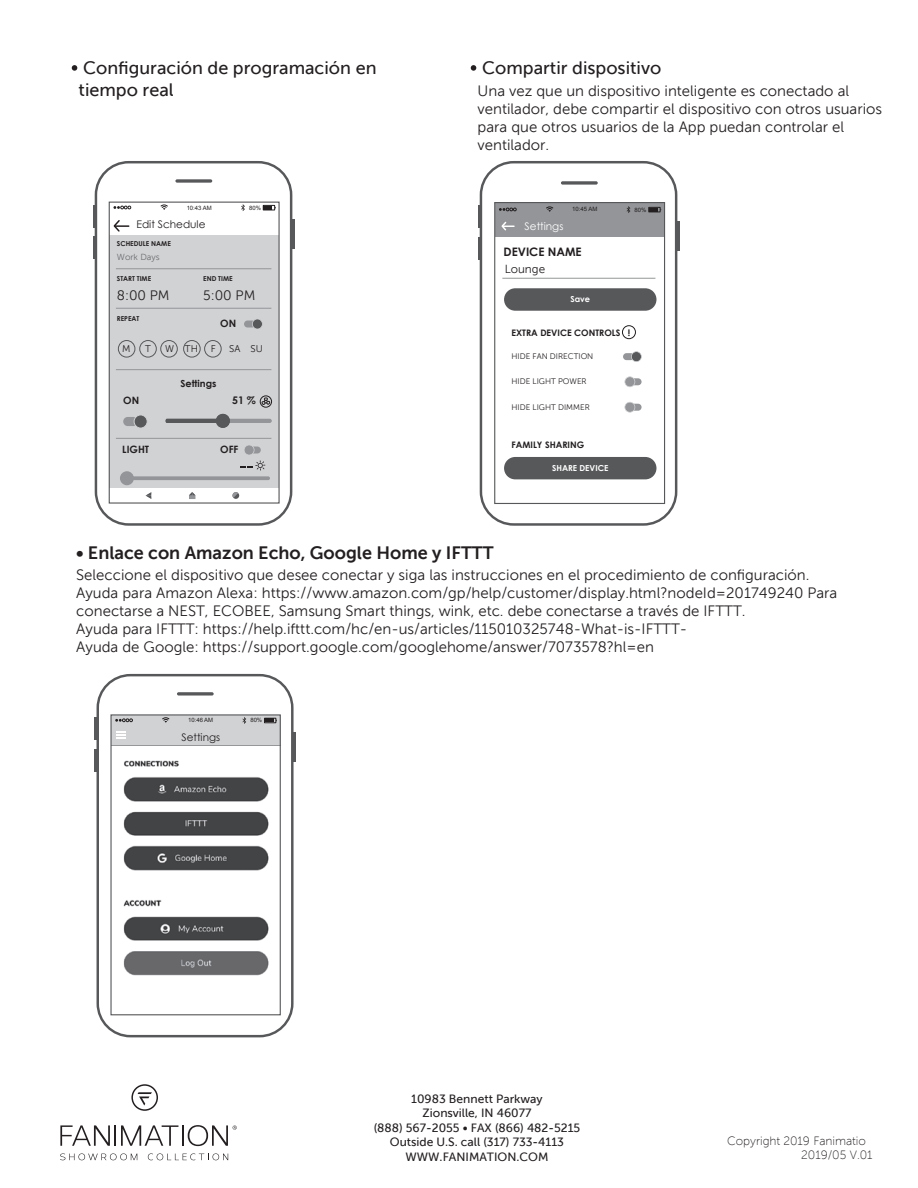
<style>
.page{position:relative;width:918px;height:1188px;background:#fff}
.page>*{position:absolute;margin:0;border:0;box-sizing:border-box;transform-origin:0 0}
.t1{font:18px/21.6px "Museo Sans 500";color:#231f20}
.t2{font:18px "Museo Sans 700";color:#231f20}
.t3{font:15px/18px "Museo Sans 300";color:#231f20}
.t4{font:13.65px "Museo Sans 300";color:#231f20}
.t5{font:12px/14.4px "Museo Sans 500";color:#231f20;text-align:center}
.t6{font:12px/14.4px "Museo Sans 100";letter-spacing:-.005em;color:#231f20}
.t7{font:700 11.7px "Century Gothic";color:#231f20}
.t8{font:11.7px "Museo Sans 300";color:#231f20}
.t9{font:10.5px "Century Gothic";color:#231f20}
.t10{font:10.5px "Century Gothic";color:#fff}
.t11{font:700 10.5px "Century Gothic";color:#231f20}
.t12{font:700 10.05px "Century Gothic";color:#231f20}
.t13{font:9.75px "Museo Sans 300";color:#231f20}
.t14{font:700 9.75px "Century Gothic";color:#231f20}
.t15{font:700 9px "Century Gothic";color:#231f20}
.t16{font:8.85px "Museo Sans 300";color:#6c6d70}
.t17{font:700 8.25px "Century Gothic";color:#fff}
.t18{font:8.1px "Museo Sans 300";color:#231f20}
.t19{font:700 6.75px "Century Gothic";color:#231f20}
.t20{font:6px "Arial";color:#231f20}
.t21{font:5.85px "Arial";color:#231f20}
</style>
<div class="page">
<svg style="left:72px;top:65px;width:5px;height:6px"></svg>
<svg style="left:471px;top:65px;width:5px;height:6px"></svg>
<svg style="left:95px;top:161px;width:197px;height:365px"></svg>
<svg style="left:175px;top:179px;width:37px;height:4px"></svg>
<hr style="left:292px;top:219px;width:3px;height:30px;background:#57585a">
<div style="left:263px;top:205px;width:12px;height:5px;border:1px solid #231f20"></div>
<svg style="left:264px;top:206px;width:12px;height:4px"></svg>
<svg style="left:113px;top:206px;width:18px;height:3px"></svg>
<svg style="left:160px;top:205px;width:8px;height:5px"></svg>
<svg style="left:241px;top:204px;width:4px;height:7px"></svg>
<div style="left:109px;top:235px;width:170px;height:253px;background:#d1d2d4"></div>
<div style="left:109px;top:202px;width:171px;height:302px;border:1px solid #57585a"></div>
<hr style="left:93px;top:205px;width:2px;height:22px;background:#57585a">
<hr style="left:93px;top:237px;width:2px;height:22px;background:#57585a">
<hr style="left:116px;top:268px;width:155px;height:1px;background:#939598">
<hr style="left:116px;top:308px;width:155px;height:1px;background:#939598">
<hr style="left:116px;top:369px;width:155px;height:1px;background:#939598">
<hr style="left:116px;top:438px;width:155px;height:1px;background:#939598">
<div style="left:118px;top:340px;width:17px;height:17px;border:1px solid #57585a;border-radius:50%"></div>
<div style="left:140px;top:340px;width:17px;height:17px;border:1px solid #57585a;border-radius:50%"></div>
<div style="left:161px;top:340px;width:17px;height:17px;border:1px solid #57585a;border-radius:50%"></div>
<div style="left:183px;top:340px;width:17px;height:17px;border:1px solid #57585a;border-radius:50%"></div>
<div style="left:204px;top:340px;width:17px;height:17px;border:1px solid #57585a;border-radius:50%"></div>
<hr style="left:166px;top:419px;width:106px;height:4px;background:#939598;border-radius:2px">
<div style="left:216px;top:414px;width:14px;height:14px;background:#57585a;border-radius:50%"></div>
<svg style="left:261px;top:398px;width:9px;height:8px"></svg>
<div style="left:260px;top:396px;width:12px;height:11px;border:1px solid #231f20;border-radius:50%"></div>
<svg style="left:480px;top:161px;width:197px;height:365px"></svg>
<svg style="left:561px;top:181px;width:37px;height:4px"></svg>
<hr style="left:677px;top:221px;width:3px;height:30px;background:#57585a">
<div style="left:649px;top:207px;width:11px;height:5px;border:1px solid #231f20"></div>
<svg style="left:649px;top:208px;width:12px;height:4px"></svg>
<svg style="left:499px;top:208px;width:17px;height:3px"></svg>
<svg style="left:546px;top:207px;width:8px;height:5px"></svg>
<svg style="left:627px;top:206px;width:3px;height:7px"></svg>
<div style="left:494px;top:202px;width:171px;height:302px;border:1px solid #57585a"></div>
<hr style="left:478px;top:205px;width:3px;height:23px;background:#57585a">
<hr style="left:478px;top:237px;width:3px;height:22px;background:#57585a">
<div style="left:504px;top:288px;width:152px;height:23px;background:#57585a;border-radius:11px"></div>
<div style="left:504px;top:457px;width:152px;height:22px;background:#57585a;border-radius:11px"></div>
<hr style="left:502px;top:278px;width:153px;height:1px;background:#939598">
<div style="left:622px;top:326px;width:14px;height:13px;border:1px solid #231f20;border-radius:50%"></div>
<svg style="left:112px;top:219px;width:17px;height:14px"></svg>
<svg style="left:166px;top:419px;width:50px;height:4px"></svg>
<div style="left:120px;top:471px;width:14px;height:14px;background:#939598;border-radius:50%"></div>
<div style="left:244px;top:321px;width:11px;height:7px;background:#939598;border-radius:3px"></div>
<svg style="left:252px;top:319px;width:11px;height:10px"></svg>
<div style="left:623px;top:353px;width:11px;height:7px;background:#939598;border-radius:3px"></div>
<svg style="left:631px;top:351px;width:11px;height:11px"></svg>
<div style="left:630px;top:378px;width:12px;height:7px;background:#939598;border-radius:3px"></div>
<svg style="left:624px;top:376px;width:11px;height:11px"></svg>
<div style="left:630px;top:404px;width:12px;height:7px;background:#939598;border-radius:3px"></div>
<svg style="left:624px;top:402px;width:11px;height:11px"></svg>
<div style="left:123px;top:417px;width:15px;height:9px;background:#939598;border-radius:5px"></div>
<svg style="left:134px;top:415px;width:13px;height:13px"></svg>
<svg style="left:146px;top:492px;width:5px;height:7px"></svg>
<svg style="left:189px;top:492px;width:6px;height:7px"></svg>
<svg style="left:233px;top:492px;width:5px;height:6px"></svg>
<svg style="left:240px;top:445px;width:25px;height:26px"></svg>
<svg style="left:121px;top:476px;width:149px;height:4px"></svg>
<svg style="left:500px;top:220px;width:14px;height:12px"></svg>
<svg style="left:97px;top:674px;width:197px;height:363px"></svg>
<div style="left:111px;top:715px;width:169px;height:31px;background:#d1d2d4"></div>
<svg style="left:177px;top:692px;width:37px;height:4px"></svg>
<hr style="left:293px;top:732px;width:3px;height:30px;background:#57585a">
<div style="left:264px;top:718px;width:12px;height:5px;border:1px solid #231f20"></div>
<svg style="left:265px;top:719px;width:12px;height:3px"></svg>
<svg style="left:115px;top:719px;width:18px;height:3px"></svg>
<svg style="left:162px;top:717px;width:8px;height:6px"></svg>
<svg style="left:242px;top:717px;width:4px;height:7px"></svg>
<hr style="left:95px;top:718px;width:2px;height:22px;background:#57585a">
<hr style="left:95px;top:749px;width:2px;height:23px;background:#57585a">
<svg style="left:116px;top:731px;width:10px;height:8px"></svg>
<img style="left:112px;top:746px;width:167px;height:266px">
<div style="left:110px;top:714px;width:171px;height:301px;border:1px solid #57585a"></div>
<svg style="left:60px;top:1153px;width:77px;height:7px"></svg>
<svg style="left:148px;top:1153px;width:80px;height:7px"></svg>
<svg style="left:60px;top:1125px;width:118px;height:21px"></svg>
<hr style="left:182px;top:1125px;width:2px;height:21px;background:#231f20">
<svg style="left:188px;top:1125px;width:49px;height:21px"></svg>
<svg style="left:131px;top:1084px;width:27px;height:27px"></svg>
<p class="t1" style="left:79px;top:57px;width:299px">Configuración de programación en tiempo real</p>
<p class="t20" style="left:187px;top:203px;width:27px">10:43 AM</p>
<p class="t20" style="left:249px;top:204px;width:13px">80%</p>
<p class="t9" style="left:136px;top:218px;width:71px">Edit Schedule</p>
<p class="t19" style="left:117px;top:239px;width:55px">SCHEDULE NAME</p>
<p class="t19" style="left:117px;top:274px;width:36px">START TIME</p>
<p class="t19" style="left:203px;top:274px;width:31px">END TIME</p>
<p class="t16" style="left:117px;top:253px;width:44px">Work Days</p>
<p class="t4" style="left:117px;top:288px;width:54px">8:00 PM</p>
<p class="t4" style="left:203px;top:288px;width:54px">5:00 PM</p>
<p class="t19" style="left:117px;top:314px;width:24px">REPEAT</p>
<p class="t12" style="left:220px;top:317px;width:17px">ON</p>
<p class="t13" style="left:122px;top:344px;width:10px">M</p>
<p class="t13" style="left:145px;top:344px;width:7px">T</p>
<p class="t13" style="left:165px;top:344px;width:34px">W TH</p>
<p class="t13" style="left:211px;top:344px;width:7px">F</p>
<p class="t13" style="left:229px;top:344px;width:35px">SA SU</p>
<p class="t14" style="left:180px;top:377px;width:38px">Settings</p>
<p class="t12" style="left:123px;top:394px;width:17px">ON</p>
<p class="t11" style="left:232px;top:394px;width:25px">51 %</p>
<p class="t12" style="left:122px;top:443px;width:28px">LIGHT</p>
<p class="t12" style="left:220px;top:443px;width:20px">OFF</p>
<p class="t1" style="left:482px;top:57px;width:181px">Compartir dispositivo</p>
<p class="t3" style="left:478px;top:82px;width:406px">Una vez que un dispositivo inteligente es conectado al ventilador, debe compartir el dispositivo con otros usuarios para que otros usuarios de la App puedan controlar el ventilador.</p>
<p class="t20" style="left:572px;top:205px;width:27px">10:45 AM</p>
<p class="t20" style="left:635px;top:205px;width:13px">80%</p>
<p class="t10" style="left:525px;top:220px;width:40px">Settings</p>
<p class="t8" style="left:505px;top:263px;width:42px">Lounge</p>
<p class="t7" style="left:504px;top:244px;width:80px">DEVICE NAME</p>
<p class="t17" style="left:570px;top:294px;width:21px">Save</p>
<p class="t15" style="left:512px;top:327px;width:120px">EXTRA DEVICE CONTROLS !</p>
<p class="t18" style="left:512px;top:352px;width:83px">HIDE FAN DIRECTION</p>
<p class="t18" style="left:512px;top:377px;width:77px">HIDE LIGHT POWER</p>
<p class="t18" style="left:512px;top:403px;width:80px">HIDE LIGHT DIMMER</p>
<p class="t15" style="left:512px;top:439px;width:74px">FAMILY SHARING</p>
<p class="t17" style="left:552px;top:463px;width:58px">SHARE DEVICE</p>
<p class="t2" style="left:76px;top:542px;width:419px">• Enlace con Amazon Echo, Google Home y IFTTT</p>
<p class="t3" style="left:76px;top:566px;width:763px">Seleccione el dispositivo que desee conectar y siga las instrucciones en el procedimiento de configuración.<br>Ayuda para Amazon Alexa: https://www.amazon.com/gp/help/customer/display.html?nodeId=201749240 Para conectarse a NEST, ECOBEE, Samsung Smart things, wink, etc. debe conectarse a través de IFTTT.<br>Ayuda para IFTTT: https://help.ifttt.com/hc/en-us/articles/115010325748-What-is-IFTTT-<br>Ayuda de Google: https://support.google.com/googlehome/answer/7073578?hl=en</p>
<p class="t21" style="left:188px;top:716px;width:27px">10:46 AM</p>
<p class="t21" style="left:250px;top:716px;width:13px">80%</p>
<p class="t9" style="left:181px;top:731px;width:40px">Settings</p>
<p class="t5" style="left:374px;top:1092px;width:208px">10983 Bennett Parkway<br>Zionsville, IN 46077<br>(888) 567-2055 • FAX (866) 482-5215<br>Outside U.S. call (317) 733-4113<br>WWW.FANIMATION.COM</p>
<p class="t6" style="left:801px;top:1134px;width:73px;text-indent:-74px">Copyright 2019 Fanimatio<br>2019/05 V.01</p>
</div>
